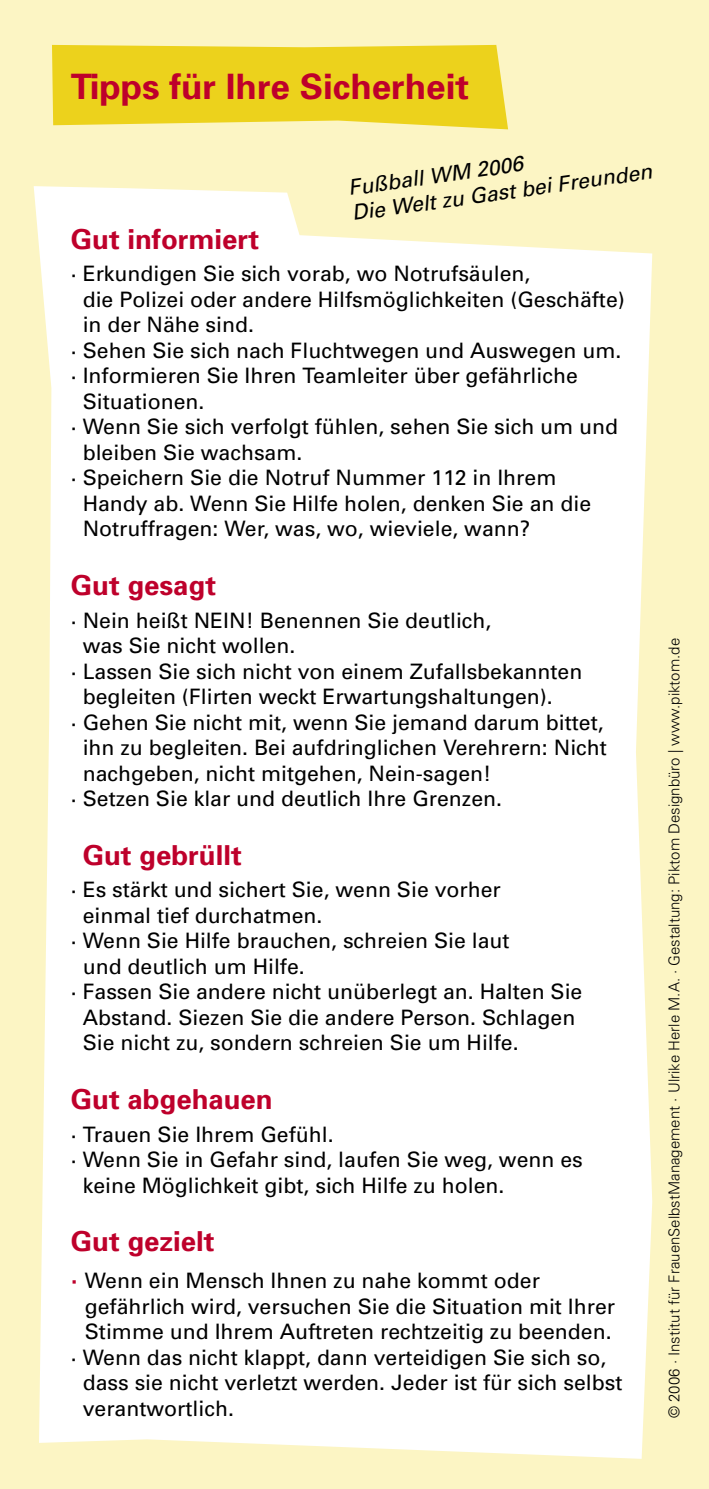
<style>
.page{position:relative;width:709px;height:1489px;background:#fff}
.page>*{position:absolute;margin:0;border:0;box-sizing:border-box;transform-origin:0 0}
.t1{font:700 35px "Univers";color:#be002b}
.Fließtext{font:700 27.5px "Univers";color:#be002b}
.Fließtext-2{font:21.25px/25.5px "Univers";color:#000}
.Fließtext-3{font:italic 21.25px "Univers";color:#000}
.t2{font:300 15px "Univers";color:#000}
.s1{font-weight:700;font-size:25px;color:#be002b}
</style>
<div class="page">
<div style="left:0;top:0;width:709px;height:1488px;background:#fcf5c4"></div>
<div style="left:34px;top:186px;width:618px;height:1272px;background:#fff"></div>
<svg style="left:52px;top:45px;width:456px;height:84px;background:#edd52b"></svg>
<p class="t1" style="left:71px;top:65px;width:400px">Tipps für Ihre Sicherheit</p>
<p class="Fließtext-3" style="left:347px;top:175px;width:177px;rotate:-8deg">Fußball WM 2006</p>
<p class="Fließtext-3" style="left:350px;top:201px;width:304px;rotate:-8deg">Die Welt zu Gast bei Freunden</p>
<p class="Fließtext" style="left:71px;top:222px;width:190px">Gut informiert</p>
<p class="Fließtext-2" style="left:83px;top:261px;width:543px;text-indent:-12px">· Erkundigen Sie sich vorab, wo Notrufsäulen,<br>die Polizei oder andere Hilfsmöglichkeiten (Geschäfte) in der Nähe sind.</p>
<p class="Fließtext-2" style="left:71px;top:338px;width:552px">· Sehen Sie sich nach Fluchtwegen und Auswegen um.</p>
<p class="Fließtext-2" style="left:83px;top:363px;width:496px;text-indent:-12px">· Informieren Sie Ihren Teamleiter über gefährliche<br>Situationen.</p>
<p class="Fließtext-2" style="left:83px;top:414px;width:537px;text-indent:-12px">· Wenn Sie sich verfolgt fühlen, sehen Sie sich um und bleiben Sie wachsam.</p>
<p class="Fließtext-2" style="left:83px;top:465px;width:510px;text-indent:-12px">· Speichern Sie die Notruf Nummer 112 in Ihrem<br>Handy ab. Wenn Sie Hilfe holen, denken Sie an die<br>Notruffragen: Wer, was, wo, wieviele, wann?</p>
<p class="Fließtext" style="left:71px;top:568px;width:147px">Gut gesagt</p>
<p class="Fließtext-2" style="left:83px;top:607px;width:410px;text-indent:-12px">· Nein heißt NEIN! Benennen Sie deutlich, was Sie nicht wollen.</p>
<p class="Fließtext-2" style="left:83px;top:658px;width:501px;text-indent:-12px">· Lassen Sie sich nicht von einem Zufallsbekannten begleiten (Flirten weckt Erwartungshaltungen).</p>
<p class="Fließtext-2" style="left:83px;top:709px;width:525px;text-indent:-12px">· Gehen Sie nicht mit, wenn Sie jemand darum bittet, ihn zu begleiten. Bei aufdringlichen Verehrern: Nicht nachgeben, nicht mitgehen, Nein-sagen!</p>
<p class="Fließtext-2" style="left:71px;top:786px;width:433px">· Setzen Sie klar und deutlich Ihre Grenzen.</p>
<p class="Fließtext" style="left:83px;top:838px;width:160px">Gut gebrüllt</p>
<p class="Fließtext-2" style="left:83px;top:877px;width:420px;text-indent:-12px">· Es stärkt und sichert Sie, wenn Sie vorher einmal tief durchatmen.</p>
<p class="Fließtext-2" style="left:83px;top:928px;width:428px;text-indent:-12px">· Wenn Sie Hilfe brauchen, schreien Sie laut und deutlich um Hilfe.</p>
<p class="Fließtext-2" style="left:83px;top:979px;width:501px;text-indent:-12px">· Fassen Sie andere nicht unüberlegt an. Halten Sie<br>Abstand. Siezen Sie die andere Person. Schlagen<br>Sie nicht zu, sondern schreien Sie um Hilfe.</p>
<p class="Fließtext" style="left:71px;top:1082px;width:203px">Gut abgehauen</p>
<p class="Fließtext-2" style="left:71px;top:1121px;width:264px">· Trauen Sie Ihrem Gefühl.</p>
<p class="Fließtext-2" style="left:83px;top:1146px;width:501px;text-indent:-12px">· Wenn Sie in Gefahr sind, laufen Sie weg, wenn es keine Möglichkeit gibt, sich Hilfe zu holen.</p>
<p class="Fließtext" style="left:71px;top:1224px;width:145px">Gut gezielt</p>
<p class="Fließtext-2" style="left:85px;top:1267px;width:532px;text-indent:-14px"><span class="s1">·</span> Wenn ein Mensch Ihnen zu nahe kommt oder gefährlich wird, versuchen Sie die Situation mit Ihrer<br>Stimme und Ihrem Auftreten rechtzeitig zu beenden.</p>
<p class="Fließtext-2" style="left:83px;top:1344px;width:541px;text-indent:-12px">· Wenn das nicht klappt, dann verteidigen Sie sich so, dass sie nicht verletzt werden. Jeder ist für sich selbst verantwortlich.</p>
<p class="t2" style="left:665px;top:1417px;width:781px;rotate:-90deg">© 2006 · Institut für FrauenSelbstManagement · Ulrike Herle M.A. · Gestaltung: Piktom Designbüro | www.piktom.de</p>
</div>
